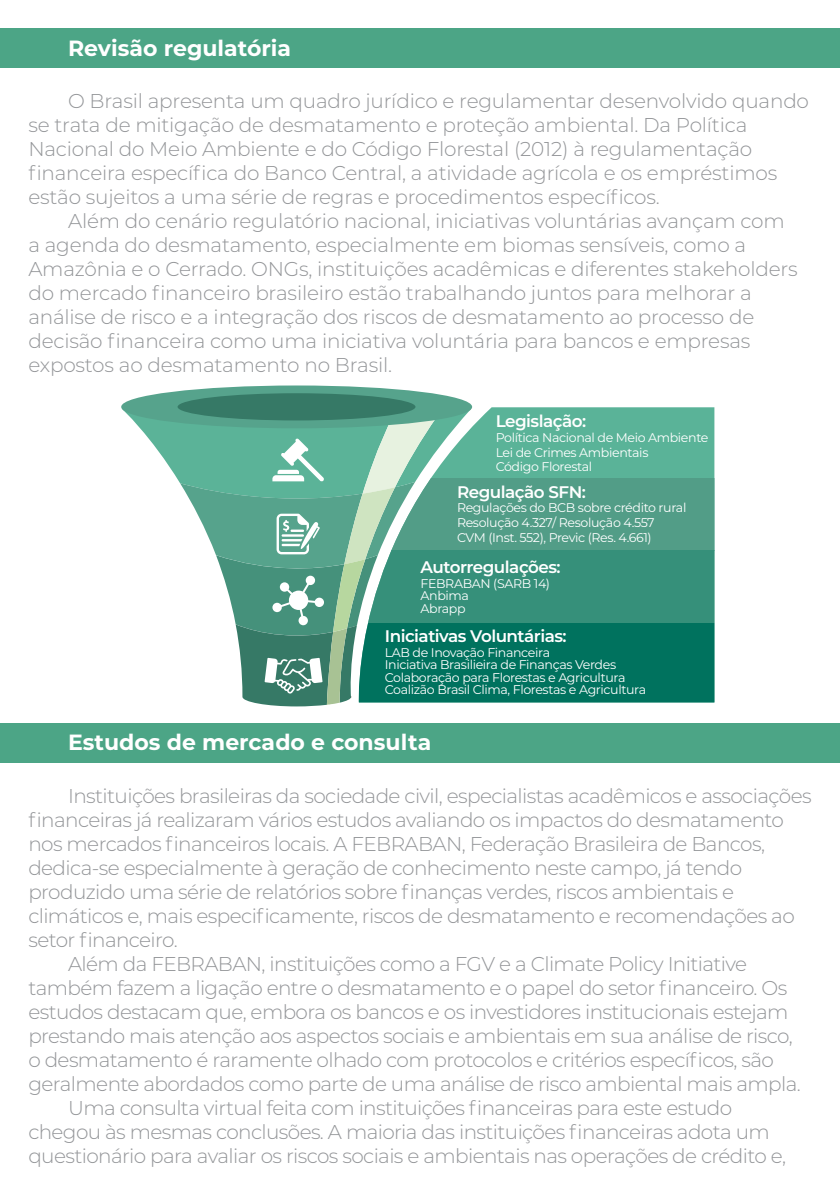
<style>
.page{position:relative;width:840px;height:1191px;background:#fff}
.page>*{position:absolute;margin:0;border:0;box-sizing:border-box;transform-origin:0 0}
.t1{font:700 22px "Montserrat";color:#fff}
.t2{font:300 20px "Montserrat";letter-spacing:-.03em;color:#939598}
.t3{font:300 20px/24px "Montserrat";letter-spacing:-.01em;color:#939598}
.t4{font:600 16.8px "Montserrat";letter-spacing:-.03em;color:#fff}
.t5{font:12.6px/12.6px "Montserrat";letter-spacing:-.03em;color:#fff}
</style>
<div class="page">
<div style="left:121px;top:385px;width:351px;height:43px;background:#56a38c;border-radius:50%"></div>
<div style="left:177px;top:393px;width:238px;height:27px;background:#367966;border-radius:50%"></div>
<div style="left:0;top:28px;width:839px;height:40px;background:#4ca586"></div>
<div style="left:0;top:723px;width:839px;height:39px;background:#4ca586"></div>
<div style="left:471px;top:407px;width:243px;height:71px;background:#5ab398"></div>
<div style="left:381px;top:478px;width:333px;height:73px;background:#529d87"></div>
<div style="left:358px;top:551px;width:356px;height:72px;background:#36907a"></div>
<div style="left:351px;top:623px;width:363px;height:79px;background:#00725e"></div>
<svg style="left:122px;top:404px;width:349px;height:302px"></svg>
<p class="t1" style="left:68px;top:32px;width:224px">Revisão regulatória</p>
<p class="t3" style="left:28px;top:88px;width:781px;text-indent:40px">O Brasil apresenta um quadro jurídico e regulamentar desenvolvido quando se trata de mitigação de desmatamento e proteção ambiental. Da Política Nacional do Meio Ambiente e do Código Florestal (2012) à regulamentação financeira específica do Banco Central, a atividade agrícola e os empréstimos estão sujeitos a uma série de regras e procedimentos específicos.</p>
<p class="t3" style="left:28px;top:208px;width:770px;text-indent:40px">Além do cenário regulatório nacional, iniciativas voluntárias avançam com a agenda do desmatamento, especialmente em biomas sensíveis, como a Amazônia e o Cerrado. ONGs, instituições acadêmicas e diferentes stakeholders do mercado financeiro brasileiro estão trabalhando juntos para melhorar a análise de risco e a integração dos riscos de desmatamento ao processo de decisão financeira como uma iniciativa voluntária para bancos e empresas expostos ao desmatamento no Brasil.</p>
<p class="t4" style="left:495px;top:409px;width:92px">Legislação:</p>
<p class="t5" style="left:495px;top:430px;width:214px;line-height:14.6px">Política Nacional de Meio Ambiente<br>Lei de Crimes Ambientais<br>Código Florestal</p>
<p class="t4" style="left:456px;top:480px;width:130px">Regulação SFN:</p>
<p class="t5" style="left:456px;top:500px;width:231px;line-height:14.6px">Regulações do BCB sobre crédito rural<br>Resolução 4.327/ Resolução 4.557<br>CVM (Inst. 552), Previc (Res. 4.661)</p>
<p class="t4" style="left:420px;top:555px;width:141px">Autorregulações:</p>
<p class="t5" style="left:420px;top:576px;width:131px">FEBRABAN (SARB 14)<br>Anbima<br>Abrapp</p>
<p class="t4" style="left:384px;top:624px;width:183px">Iniciativas Voluntárias:</p>
<p class="t5" style="left:384px;top:645px;width:263px">LAB de Inovação Financeira<br>Iniciativa Brasilieira de Finanças Verdes Colaboração para Florestas e Agricultura Coalizão Brasil Clima, Florestas e Agricultura</p>
<p class="t1" style="left:68px;top:727px;width:364px">Estudos de mercado e consulta</p>
<p class="t2" style="left:68px;top:782px;width:744px">Instituições brasileiras da sociedade civil, especialistas acadêmicos e associações</p>
<p class="t2" style="left:28px;top:806px;width:756px">financeiras já realizaram vários estudos avaliando os impactos do desmatamento</p>
<p class="t2" style="left:28px;top:830px;width:737px">nos mercados financeiros locais. A FEBRABAN, Federação Brasileira de Bancos,</p>
<p class="t2" style="left:28px;top:854px;width:715px">dedica-se especialmente à geração de conhecimento neste campo, já tendo</p>
<p class="t2" style="left:28px;top:878px;width:706px">produzido uma série de relatórios sobre finanças verdes, riscos ambientais e</p>
<p class="t2" style="left:28px;top:902px;width:767px">climáticos e, mais especificamente, riscos de desmatamento e recomendações ao</p>
<p class="t2" style="left:28px;top:926px;width:151px">setor financeiro.</p>
<p class="t2" style="left:68px;top:950px;width:680px">Além da FEBRABAN, instituições como a FGV e a Climate Policy Initiative</p>
<p class="t2" style="left:28px;top:974px;width:760px">também fazem a ligação entre o desmatamento e o papel do setor financeiro. Os</p>
<p class="t2" style="left:28px;top:998px;width:761px">estudos destacam que, embora os bancos e os investidores institucionais estejam</p>
<p class="t2" style="left:28px;top:1022px;width:765px">prestando mais atenção aos aspectos sociais e ambientais em sua análise de risco,</p>
<p class="t2" style="left:28px;top:1046px;width:746px">o desmatamento é raramente olhado com protocolos e critérios específicos, são</p>
<p class="t2" style="left:28px;top:1070px;width:773px">geralmente abordados como parte de uma análise de risco ambiental mais ampla.</p>
<p class="t2" style="left:68px;top:1094px;width:665px">Uma consulta virtual feita com instituições financeiras para este estudo</p>
<p class="t2" style="left:28px;top:1118px;width:742px">chegou às mesmas conclusões. A maioria das instituições financeiras adota um</p>
<p class="t2" style="left:28px;top:1142px;width:758px">questionário para avaliar os riscos sociais e ambientais nas operações de crédito e,</p>
</div>
